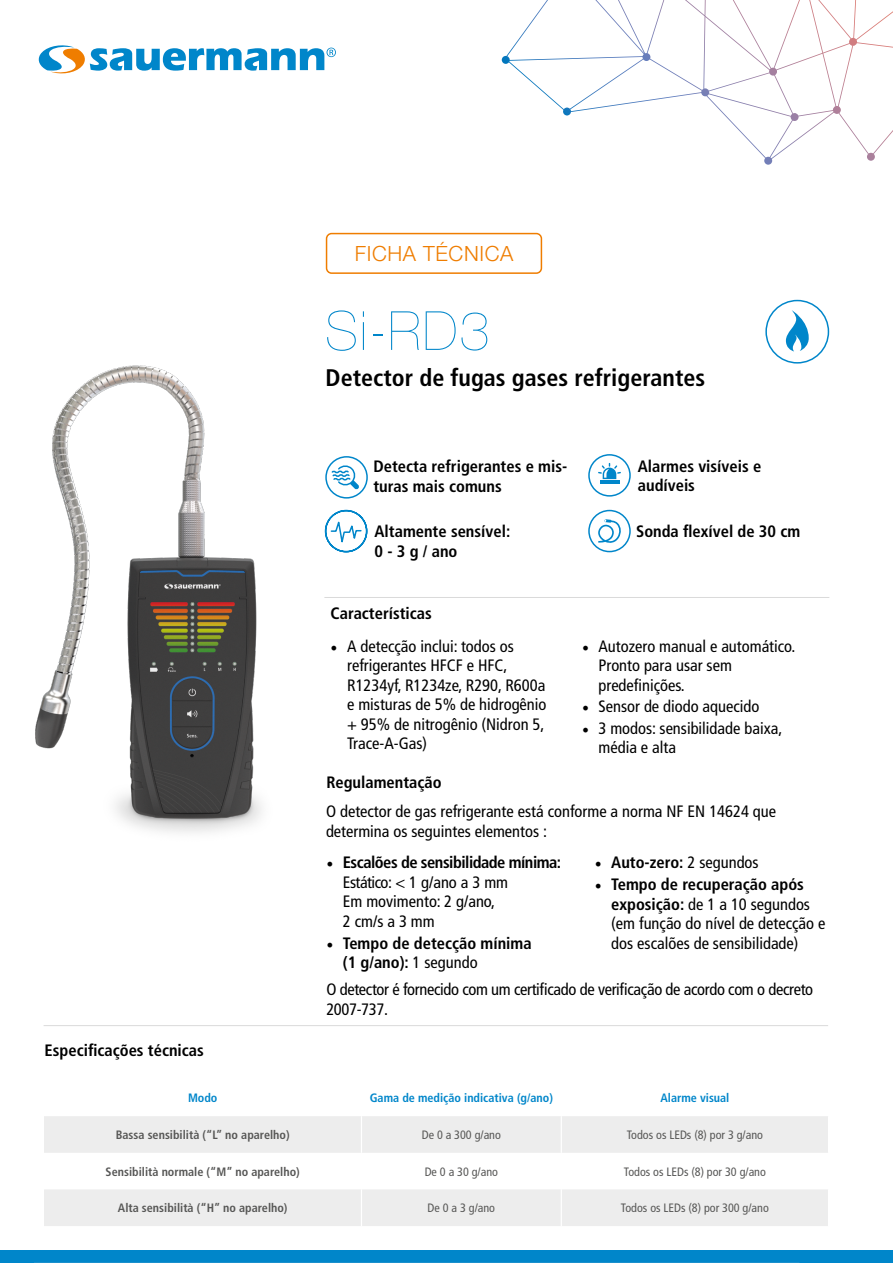
<style>
.page{position:relative;width:893px;height:1263px;background:#fff}
.page>*{position:absolute;margin:0;border:0;box-sizing:border-box;transform-origin:0 0}
.t1{font:200 54px "Helvetica Neue LT Std";color:#0086ca}
.t2{font:700 condensed 24px "Frutiger LT Std";color:#000}
.t3{font:300 21px "Helvetica Neue LT Std";letter-spacing:.03em;color:#ef7d00}
.t4{font:condensed 16.5px/19.5px "Frutiger LT Std";color:#000}
.t5{font:700 condensed 16.5px/19.8px "Frutiger LT Std";color:#000}
.t6{font:condensed 16.5px/19.8px "Frutiger LT Std";letter-spacing:-.02em;color:#000}
.t7{font:condensed 12.15px "Frutiger LT Std";color:#575756}
.t8{font:700 condensed 12.15px "Frutiger LT Std";color:#575756}
.t9{font:700 condensed 12.15px "Frutiger LT Std";color:#0086ca}
.s1{font-family:"Minion Pro";font-stretch:normal;font-size:18px}
.s2{font-weight:700}
.s3{font-family:"Minion Pro";font-weight:400;font-stretch:normal;font-size:18px}
.s4{font-weight:400}
</style>
<div class="page">
<svg style="left:502px;top:0;width:391px;height:165px"></svg>
<div style="left:0;top:1251px;width:893px;height:12px;background:#0086ca"></div>
<hr style="left:324px;top:597px;width:505px;height:1px;background:#dadada">
<div style="left:326px;top:233px;width:216px;height:41px;border:2px solid #ef7d00;border-radius:5px"></div>
<svg style="left:44px;top:1116px;width:784px;height:110px;fill:#ededed"></svg>
<hr style="left:361px;top:1116px;width:1px;height:37px;background:#fff">
<hr style="left:561px;top:1116px;width:1px;height:37px;background:#fff">
<hr style="left:361px;top:1153px;width:1px;height:36px;background:#fff">
<hr style="left:561px;top:1153px;width:1px;height:36px;background:#fff">
<hr style="left:361px;top:1189px;width:1px;height:37px;background:#fff">
<hr style="left:561px;top:1189px;width:1px;height:37px;background:#fff">
<hr style="left:34px;top:1262px;width:765px;height:1px;background:#dadada">
<hr style="left:44px;top:1025px;width:784px;height:1px;background:#dadada">
<img style="left:35px;top:365px;width:227px;height:468px">
<div style="left:765px;top:300px;width:64px;height:64px;border:2px solid #0086ca;border-radius:50%"></div>
<svg style="left:786px;top:310px;width:23px;height:41px"></svg>
<svg style="left:38px;top:45px;width:298px;height:29px"></svg>
<div style="left:588px;top:454px;width:43px;height:43px;border:2px solid #0086ca;border-radius:50%"></div>
<hr style="left:600px;top:480px;width:19px;height:4px;background:#0086ca">
<svg style="left:598px;top:463px;width:23px;height:16px"></svg>
<svg style="left:326px;top:456px;width:41px;height:42px"></svg>
<div style="left:325px;top:456px;width:43px;height:43px;border:2px solid #0086ca;border-radius:50%"></div>
<svg style="left:330px;top:465px;width:30px;height:26px"></svg>
<svg style="left:324px;top:509px;width:44px;height:44px"></svg>
<div style="left:588px;top:510px;width:43px;height:42px;border:2px solid #0086ca;border-radius:50%"></div>
<svg style="left:598px;top:519px;width:23px;height:24px"></svg>
<p class="t3" style="left:355px;top:241px;width:160px">FICHA TÉCNICA</p>
<h1 class="t1" style="left:325px;top:300px;width:166px">Si-RD3</h1>
<h2 class="t2" style="left:326px;top:364px;width:381px">Detector de fugas gases refrigerantes</h2>
<p class="t5" style="left:638px;top:456px;width:125px">Alarmes visíveis e audíveis</p>
<p class="t5" style="left:373px;top:457px;width:195px">Detecta refrigerantes e mis&shy;turas mais comuns</p>
<p class="t5" style="left:375px;top:521px;width:137px">Altamente sensível:</p>
<p class="t5" style="left:636px;top:521px;width:166px">Sonda flexível de 30 cm</p>
<p class="t5" style="left:375px;top:541px;width:84px">0 - 3 g / ano</p>
<p class="t5" style="left:331px;top:604px;width:103px">Características</p>
<p class="t4" style="left:347px;top:636px;width:201px;text-indent:-17px"><span class="s1">•</span> A detecção inclui: todos os refrigerantes HFCF e HFC,<br>R1234yf, R1234ze, R290, R600a e misturas de 5% de hidrogênio + 95% de nitrogênio (Nidron 5,<br>Trace-A-Gas)</p>
<p class="t4" style="left:598px;top:636px;width:199px;text-indent:-16px"><span class="s1">•</span> Autozero manual e automático.<br>Pronto para usar sem predefinições.</p>
<p class="t4" style="left:582px;top:697px;width:179px"><span class="s1">•</span> Sensor de diodo aquecido</p>
<p class="t4" style="left:598px;top:718px;width:185px;text-indent:-16px"><span class="s1">•</span> 3 modos: sensibilidade baixa, média e alta</p>
<p class="t5" style="left:326px;top:773px;width:117px">Regulamentação</p>
<p class="t4" style="left:326px;top:802px;width:452px">O detector de gas refrigerante está conforme a norma NF EN 14624 que determina os seguintes elementos :</p>
<p class="t4" style="left:343px;top:853px;width:220px;text-indent:-16px"><span class="s1">•</span> <span class="s2">Escalões de sensibilidade mínima:<br></span>Estático: &lt; 1 g/ano a 3 mm<br>Em movimento: 2 g/ano,<br>2 cm/s a 3 mm</p>
<p class="t5" style="left:343px;top:933px;width:190px;text-indent:-16px"><span class="s3">•</span> Tempo de detecção mínima (1 g/ano): <span class="s4">1 segundo</span></p>
<p class="t5" style="left:595px;top:853px;width:165px"><span class="s3">•</span> Auto-zero: <span class="s4">2 segundos</span></p>
<p class="t4" style="left:611px;top:875px;width:216px;text-indent:-17px"><span class="s1">•</span> <span class="s2">Tempo de recuperação após exposição:</span> de 1 a 10 segundos (em função do nível de detecção e dos escalões de sensibilidade)</p>
<p class="t5" style="left:45px;top:1041px;width:161px">Especificações técnicas</p>
<p class="t6" style="left:326px;top:979px;width:488px">O detector é fornecido com um certificado de verificação de acordo com o decreto<br>2007-737.</p>
<p class="t9" style="left:188px;top:1091px;width:31px">Modo</p>
<p class="t9" style="left:370px;top:1091px;width:185px">Gama de medição indicativa (g/ano)</p>
<p class="t9" style="left:660px;top:1091px;width:71px">Alarme visual</p>
<p class="t8" style="left:116px;top:1127px;width:175px">Bassa sensibilità (“L” no aparelho)</p>
<p class="t7" style="left:422px;top:1128px;width:81px">De 0 a 300 g/ano</p>
<p class="t7" style="left:627px;top:1128px;width:138px">Todos os LEDs (8) por 3 g/ano</p>
<p class="t8" style="left:106px;top:1164px;width:196px">Sensibilità normale (“M” no aparelho)</p>
<p class="t7" style="left:425px;top:1164px;width:75px">De 0 a 30 g/ano</p>
<p class="t7" style="left:624px;top:1164px;width:144px">Todos os LEDs (8) por 30 g/ano</p>
<p class="t8" style="left:118px;top:1201px;width:171px">Alta sensibilità (“H” no aparelho)</p>
<p class="t7" style="left:428px;top:1201px;width:69px">De 0 a 3 g/ano</p>
<p class="t7" style="left:621px;top:1201px;width:149px">Todos os LEDs (8) por 300 g/ano</p>
</div>
